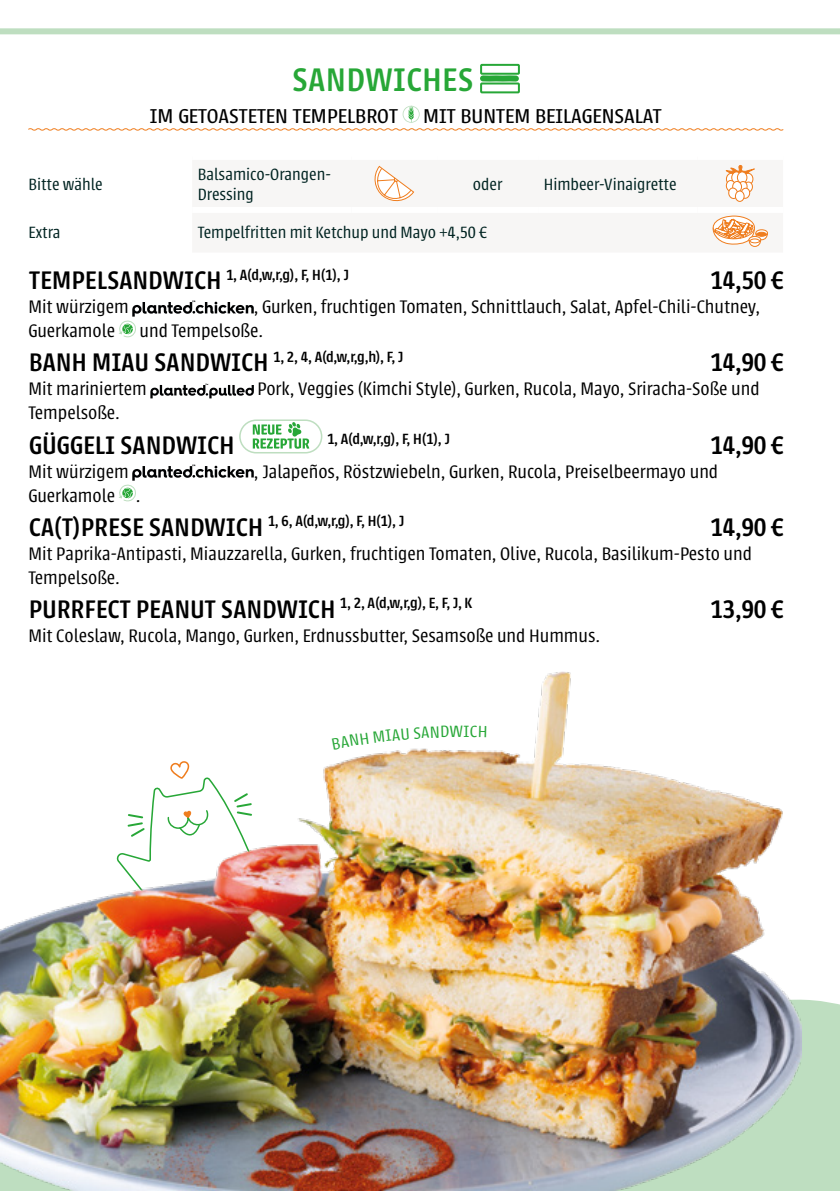
<style>
.page{position:relative;width:840px;height:1191px;background:#fff}
.page>*{position:absolute;margin:0;border:0;box-sizing:border-box;transform-origin:0 0}
.t1{font:500 36px "Urbana";letter-spacing:.025em;color:#27a737}
.t2{font:500 28px "Urbana";letter-spacing:.015em;color:#000}
.t3{font:300 26px "Urbana";color:#000}
.t4{font:300 20px/24px "Urbana";color:#000}
.t5{font:300 18px/20px "Urbana";color:#002321}
.t6{font:300 18px "Urbana";color:#27a737}
.t7{font:500 16.4px "Urbana";color:#000}
.s1{font-size:28px}
</style>
<div class="page">
<div style="left:0;top:28px;width:839px;height:6px;background:#bedec0"></div>
<div style="left:801px;top:999px;width:38px;height:192px;background:#bedec0"></div>
<img style="left:0;top:671px;width:801px;height:520px">
<svg style="left:480px;top:63px;width:40px;height:31px"></svg>
<svg style="left:28px;top:106px;width:755px;height:25px"></svg>
<svg style="left:374px;top:165px;width:40px;height:37px"></svg>
<svg style="left:725px;top:165px;width:30px;height:34px"></svg>
<svg style="left:735px;top:191px;width:8px;height:10px"></svg>
<div style="left:734px;top:190px;width:10px;height:12px;border:1px solid #ef7d1e;border-radius:50%"></div>
<svg style="left:712px;top:215px;width:56px;height:32px"></svg>
<svg style="left:119px;top:301px;width:135px;height:36px"></svg>
<svg style="left:150px;top:384px;width:104px;height:14px"></svg>
<svg style="left:239px;top:419px;width:83px;height:34px"></svg>
<svg style="left:119px;top:465px;width:135px;height:36px"></svg>
<svg style="left:332px;top:725px;width:130px;height:24px"></svg>
<svg style="left:470px;top:725px;width:16px;height:12px"></svg>
<h1 class="t1" style="left:292px;top:60px;width:182px">SANDWICHES</h1>
<h3 class="t3" style="left:150px;top:101px;width:513px">im getoasteten tempelbrot mit buntem beilagensalat</h3>
<p class="t5" style="left:29px;top:175px;width:76px">Bitte wähle</p>
<p class="t5" style="left:198px;top:164px;width:134px">Balsamico-Orangen-<br>Dressing</p>
<p class="t5" style="left:472px;top:175px;width:31px">oder</p>
<p class="t5" style="left:543px;top:175px;width:134px">Himbeer-Vinaigrette</p>
<p class="t5" style="left:29px;top:222px;width:33px">Extra</p>
<p class="t5" style="left:198px;top:222px;width:291px">Tempelfritten mit Ketchup und Mayo +4,50 €</p>
<p class="t7" style="left:29px;top:266px;width:321px"><span class="s1">TEMPELSANDWICH</span> 1, A(d,w,r,g), F, H(1), J</p>
<h2 class="t2" style="left:709px;top:265px;width:75px">14,50 €</h2>
<p class="t4" style="left:28px;top:295px;width:102px">Mit würzigem</p>
<p class="t4" style="left:28px;top:295px;width:732px;text-indent:225px">, Gurken, fruchtigen Tomaten, Schnittlauch, Salat, Apfel-Chili-Chutney,<br>Guerkamole und Tempelsoße.</p>
<p class="t7" style="left:29px;top:348px;width:376px"><span class="s1">BANH MIAU SANDWICH</span> 1, 2, 4, A(d,w,r,g,h), F, J</p>
<h2 class="t2" style="left:709px;top:347px;width:75px">14,90 €</h2>
<p class="t4" style="left:28px;top:377px;width:120px">Mit mariniertem</p>
<p class="t4" style="left:257px;top:377px;width:503px">Pork, Veggies (Kimchi Style), Gurken, Rucola, Mayo, Sriracha-Soße und</p>
<p class="t4" style="left:28px;top:401px;width:93px">Tempelsoße.</p>
<h2 class="t2" style="left:29px;top:429px;width:207px">GÜGGELI SANDWICH</h2>
<p class="t7" style="left:327px;top:430px;width:124px">1, A(d,w,r,g), F, H(1), J</p>
<h2 class="t2" style="left:709px;top:429px;width:75px">14,90 €</h2>
<p class="t4" style="left:28px;top:459px;width:102px">Mit würzigem</p>
<p class="t4" style="left:254px;top:459px;width:465px">, Jalapeños, Röstzwiebeln, Gurken, Rucola, Preiselbeermayo und</p>
<p class="t4" style="left:28px;top:483px;width:114px">Guerkamole .</p>
<p class="t7" style="left:29px;top:512px;width:376px"><span class="s1">CA(T)PRESE SANDWICH</span> 1, 6, A(d,w,r,g), F, H(1), J</p>
<h2 class="t2" style="left:709px;top:511px;width:75px">14,90 €</h2>
<p class="t4" style="left:28px;top:541px;width:724px">Mit Paprika-Antipasti, Miauzzarella, Gurken, fruchtigen Tomaten, Olive, Rucola, Basilikum-Pesto und<br>Tempelsoße.</p>
<h2 class="t2" style="left:29px;top:593px;width:444px">PURRFECT PEANUT SANDWICH <sup>1,</sup> <sup>2,</sup> <sup>A(d,w,r,g),</sup> <sup>E,</sup> <sup>F,</sup> <sup>J,</sup> <sup>K</sup></h2>
<h2 class="t2" style="left:709px;top:593px;width:75px">13,90 €</h2>
<p class="t4" style="left:28px;top:623px;width:573px">Mit Coleslaw, Rucola, Mango, Gurken, Erdnussbutter, Sesamsoße und Hummus.</p>
<p class="t6" style="left:463px;top:721px;width:7px">I</p>
</div>
